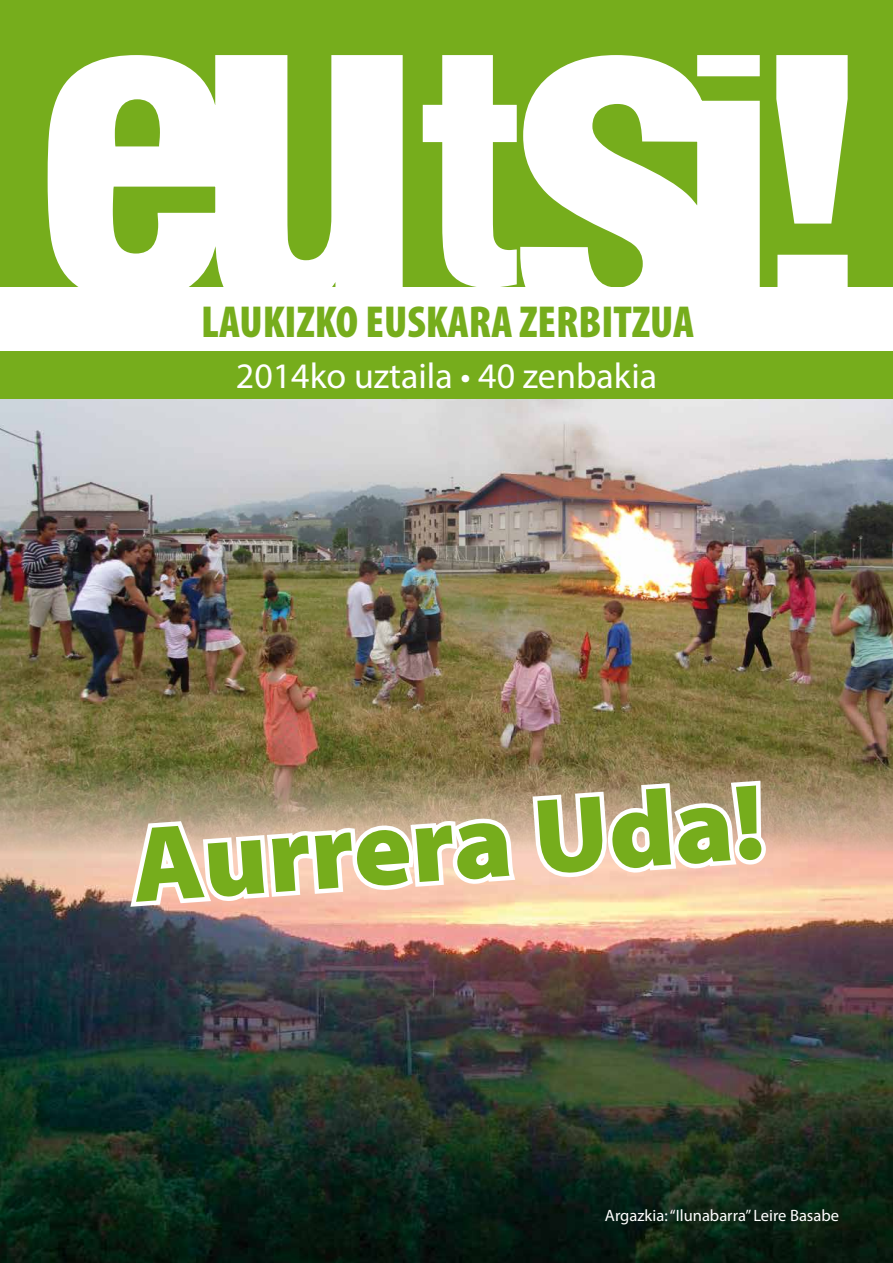
<style>
.page{position:relative;width:893px;height:1263px;background:#fff}
.page>*{position:absolute;margin:0;border:0;box-sizing:border-box;transform-origin:0 0}
.t1{font:900 108px "Myriad Pro";color:#76ad1c}
.t2{font:900 condensed 45px "Myriad Pro";color:#76ad1c}
.t3{font:36px "Myriad Pro";color:#fff}
.t4{font:16.5px "Myriad Pro";color:#fff}
</style>
<div class="page">
<img style="left:0;top:399px;width:893px;height:351px">
<div style="left:0;top:0;width:893px;height:287px;background:#76ad1c"></div>
<svg style="left:48px;top:55px;width:800px;height:232px;fill:#fff"></svg>
<div style="left:0;top:352px;width:893px;height:47px;background:#76ad1c"></div>
<img style="left:0;top:750px;width:893px;height:513px">
<svg style="left:125px;top:816px;width:396px;height:96px"></svg>
<svg style="left:528px;top:776px;width:242px;height:103px"></svg>
<h2 class="t2" style="left:201px;top:293px;width:495px">LAUKIZKO EUSKARA ZERBITZUA</h2>
<h3 class="t3" style="left:236px;top:353px;width:423px">2014ko uztaila • 40 zenbakia</h3>
<h1 class="t1" style="left:127px;top:794px;width:635px;rotate:-4deg">Aurrera Uda!</h1>
<p class="t4" style="left:605px;top:1206px;width:236px">Argazkia: “Ilunabarra” Leire Basabe</p>
</div>
